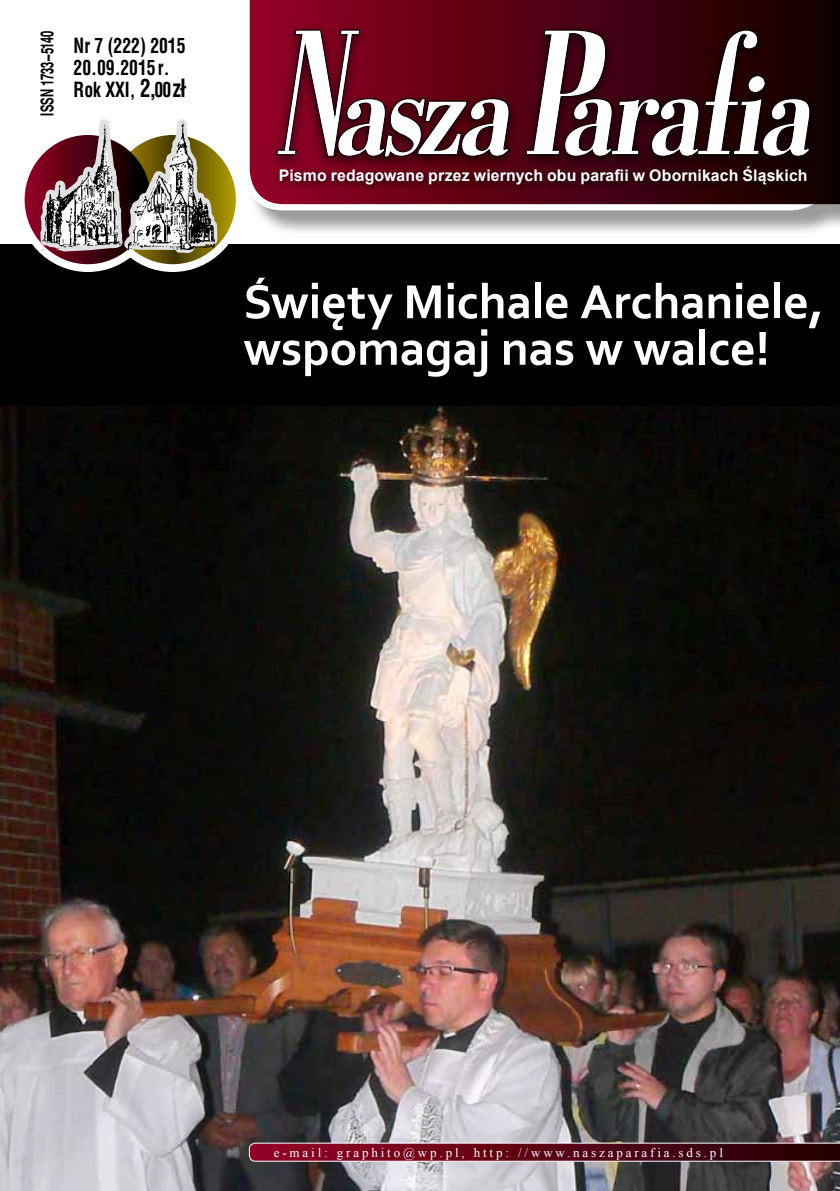
<style>
.page{position:relative;width:840px;height:1191px;background:#fff}
.page>*{position:absolute;margin:0;border:0;box-sizing:border-box;transform-origin:0 0}
.t1{font:700 50.2px/46.6px "Corbel";letter-spacing:-.005em;color:#fff}
.t2{font:700 20px/22px "Switzerland Condensed";color:#000;scale:.88 1}
.t3{font:700 17.6px "Switzerland Narrow";color:#000;scale:.78 1}
.t4{font:700 16px "Arial";letter-spacing:.01em;color:#fff}
.t5{font:13px "Times New Roman";letter-spacing:.22em;color:#fff}
.s1{font-size:24px}
</style>
<div class="page">
<img style="left:0;top:406px;width:839px;height:785px">
<div style="left:0;top:244px;width:839px;height:162px;background:#000"></div>
<svg style="left:249px;top:1142px;width:590px;height:19px;background:#671628"></svg>
<div style="left:246px;top:0;width:593px;height:236px;background:#000;opacity:.4"></div>
<svg style="left:243px;top:76px;width:587px;height:134px"></svg>
<svg style="left:249px;top:0;width:590px;height:204px;background:#510214"></svg>
<div style="left:266px;top:22px;width:554px;height:150px;background:#000;opacity:.75"></div>
<svg style="left:524px;top:29px;width:286px;height:133px"></svg>
<svg style="left:276px;top:17px;width:234px;height:145px"></svg>
<div style="left:272px;top:162px;width:542px;height:32px;background:#000;opacity:.9"></div>
<svg style="left:36px;top:119px;width:84px;height:508px"></svg>
<svg style="left:25px;top:122px;width:211px;height:142px"></svg>
<svg style="left:120px;top:119px;width:101px;height:560px"></svg>
<img style="left:128px;top:121px;width:86px;height:128px">
<p class="t3" style="left:37px;top:116px;width:111px;rotate:-90deg">ISSN 1733–5140</p>
<p class="t2" style="left:73px;top:35px;width:129px">Nr 7 (222) 2015<br>20.09.2015r.<br>Rok XXI, <span class="s1">2,</span>00 <span class="s1">z³</span></p>
<p class="t4" style="left:279px;top:165px;width:530px">Pismo redagowane przez wiernych obu parafii w Obornikach Śląskich</p>
<h1 class="t1" style="left:243px;top:277px;width:582px">Święty Michale Archaniele, wspomagaj nas w walce!</h1>
<p class="t5" style="left:274px;top:1143px;width:450px">e-mail: graphito@wp.pl, http: //www.naszaparafia.sds.pl</p>
</div>
